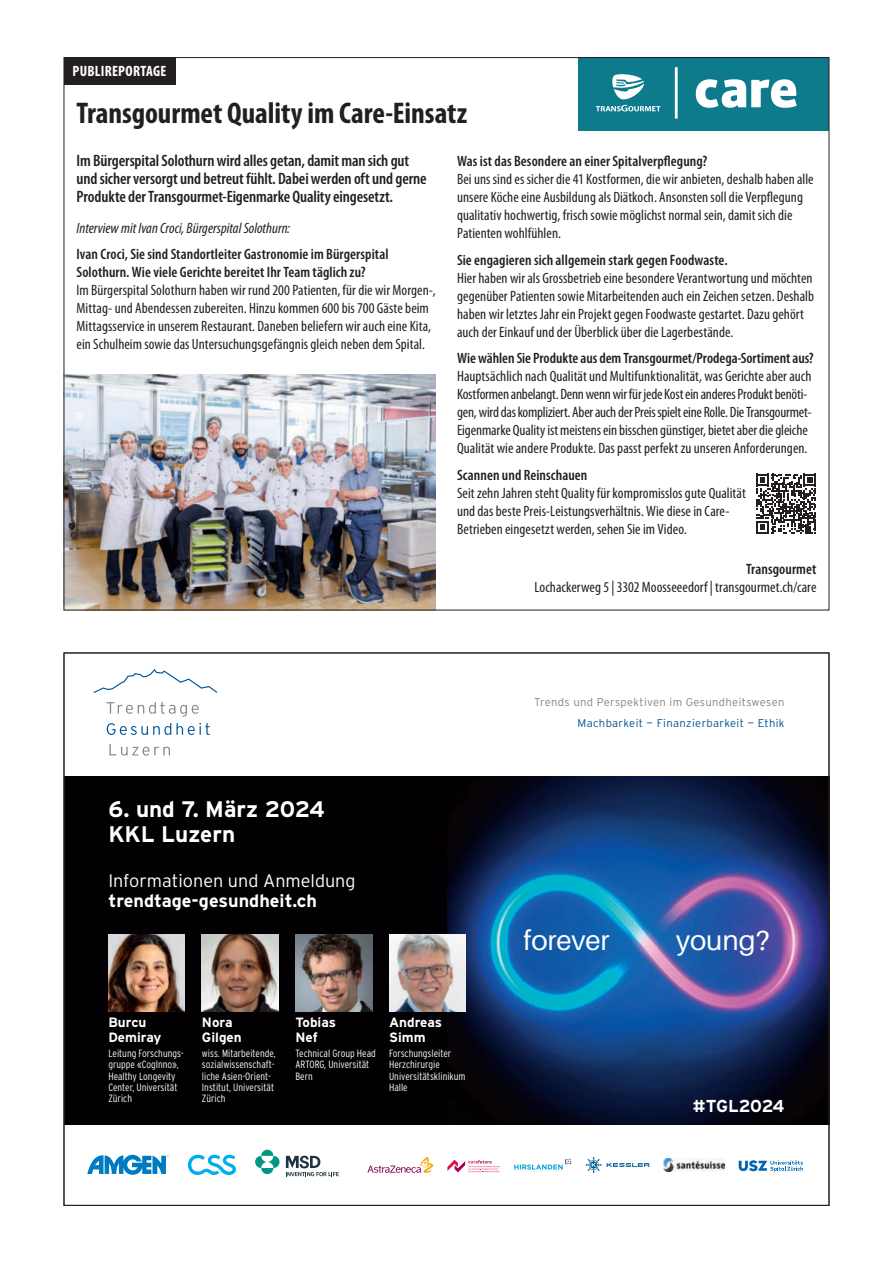
<style>
.page{position:relative;width:893px;height:1263px;background:#fff}
.page>*{position:absolute;margin:0;border:0;box-sizing:border-box;transform-origin:0 0}
.t1{font:700 condensed 30px "Myriad Pro";color:#231f20}
.t2{font:27.6px "Aileron";color:#fff}
.t3{font:700 22.5px/25.5px "Interstate";color:#fff}
.t4{font:300 18px "Interstate";color:#fff}
.t5{font:700 18px "Interstate";color:#fff}
.t6{font:700 17.25px "Interstate";letter-spacing:-.02em;color:#fff}
.t7{font:600 condensed 16.5px/18px "Myriad Pro";letter-spacing:-.005em;color:#231f20}
.t8{font:condensed 15px/18px "Myriad Pro";letter-spacing:.005em;color:#231f20}
.t9{font:600 condensed 15px/18px "Myriad Pro";letter-spacing:.005em;color:#231f20}
.t10{font:italic condensed 15px "Myriad Pro";color:#231f20}
.t11{font:700 condensed 15px "Myriad Pro";letter-spacing:.015em;color:#fff}
.t12{font:700 13.5px/15px "Interstate";color:#fff}
.t13{font:300 11.25px "Interstate";letter-spacing:.03em;color:#828487}
.t14{font:300 11.25px "Interstate";letter-spacing:.03em;color:#015596}
.t15{font:300 10.5px/11.2px "Interstate Condensed";color:#fff}
</style>
<div class="page">
<img style="left:446px;top:776px;width:381px;height:349px">
<div style="left:64px;top:776px;width:382px;height:349px;background:#020002"></div>
<svg style="left:106px;top:702px;width:93px;height:15px"></svg>
<svg style="left:107px;top:723px;width:103px;height:12px"></svg>
<svg style="left:109px;top:744px;width:61px;height:12px"></svg>
<svg style="left:94px;top:669px;width:123px;height:24px"></svg>
<img style="left:108px;top:934px;width:77px;height:77px">
<img style="left:202px;top:934px;width:77px;height:77px">
<img style="left:296px;top:934px;width:76px;height:77px">
<img style="left:389px;top:934px;width:77px;height:77px">
<svg style="left:87px;top:1155px;width:82px;height:20px"></svg>
<svg style="left:188px;top:1155px;width:48px;height:20px"></svg>
<svg style="left:255px;top:1150px;width:25px;height:24px"></svg>
<svg style="left:286px;top:1155px;width:53px;height:21px"></svg>
<svg style="left:367px;top:1157px;width:66px;height:16px"></svg>
<svg style="left:514px;top:1159px;width:58px;height:11px"></svg>
<svg style="left:739px;top:1160px;width:64px;height:12px"></svg>
<svg style="left:586px;top:1157px;width:63px;height:16px"></svg>
<svg style="left:447px;top:1160px;width:54px;height:12px"></svg>
<img style="left:664px;top:1158px;width:60px;height:13px">
<svg style="left:756px;top:474px;width:60px;height:60px"></svg>
<div style="left:64px;top:57px;width:111px;height:28px;background:#231f20"></div>
<div style="left:578px;top:57px;width:251px;height:74px;background:#0e7b8d"></div>
<hr style="left:675px;top:67px;width:3px;height:52px;background:#fff">
<svg style="left:696px;top:79px;width:101px;height:29px"></svg>
<svg style="left:596px;top:74px;width:64px;height:37px"></svg>
<img style="left:66px;top:375px;width:370px;height:233px">
<p class="t11" style="left:73px;top:63px;width:95px">PUBLIREPORTAGE</p>
<h1 class="t1" style="left:77px;top:96px;width:392px">Transgourmet Quality im Care-Einsatz</h1>
<p class="t7" style="left:77px;top:152px;width:352px">Im Bürgerspital Solothurn wird alles getan, damit man sich gut und sicher versorgt und betreut fühlt. Dabei werden oft und gerne<br>Produkte der Transgourmet-Eigenmarke Quality eingesetzt.</p>
<p class="t10" style="left:77px;top:220px;width:215px">Interview mit Ivan Croci, Bürgerspital Solothurn:</p>
<p class="t9" style="left:77px;top:246px;width:314px">Ivan Croci, Sie sind Standortleiter Gastronomie im Bürgerspital<br>Solothurn. Wie viele Gerichte bereitet Ihr Team täglich zu?</p>
<p class="t8" style="left:77px;top:282px;width:361px">Im Bürgerspital Solothurn haben wir rund 200Patienten, für die wir Morgen-, Mittag- und Abendessen zubereiten. Hinzu kommen 600bis 700 Gäste beim Mittagsservice in unserem Restaurant. Daneben beliefern wir auch eine Kita, ein Schulheim sowie das Untersuchungsgefängnis gleich neben dem Spital.</p>
<p class="t9" style="left:457px;top:152px;width:252px">Was ist das Besondere an einer Spitalverpflegung?</p>
<p class="t8" style="left:457px;top:170px;width:358px">Bei uns sind es sicher die 41 Kostformen, die wir anbieten, deshalb haben alle unsere Köche eine Ausbildung als Diätkoch. Ansonsten soll die Verpflegung qualitativ hochwertig, frisch sowie möglichst normal sein, damit sich die Patienten wohlfühlen.</p>
<p class="t9" style="left:457px;top:251px;width:272px">Sie engagieren sich allgemein stark gegen Foodwaste.</p>
<p class="t8" style="left:457px;top:269px;width:358px">Hier haben wir als Grossbetrieb eine besondere Verantwortung und möchten gegenüber Patienten sowie Mitarbeitenden auch ein Zeichen setzen. Deshalb haben wir letztes Jahr ein Projekt gegen Foodwaste gestartet. Dazu gehört auch der Einkauf und der Überblick über die Lagerbestände.</p>
<p class="t9" style="left:457px;top:349px;width:358px">Wie wählen Sie Produkte aus dem Transgourmet/Prodega-Sortiment aus?</p>
<p class="t8" style="left:457px;top:367px;width:356px">Hauptsächlich nach Qualität und Multifunktionalität, was Gerichte aber auch Kostformen anbelangt. Denn wenn wir für jede Kost ein anderes Produkt benöti&shy;gen, wird das kompliziert. Aber auch der Preis spielt eine Rolle. Die Transgourmet-Eigenmarke Quality ist meistens ein bisschen günstiger, bietet aber die gleiche Qualität wie andere Produkte. Das passt perfekt zu unseren Anforderungen.</p>
<p class="t9" style="left:457px;top:466px;width:132px">Scannen und Reinschauen</p>
<p class="t8" style="left:457px;top:484px;width:290px">Seit zehn Jahren steht Quality für kompromisslos gute Qualität und das beste Preis-Leistungsverhältnis. Wie diese in Care-<br>Betrieben eingesetzt werden, sehen Sie im Video.</p>
<p class="t9" style="left:746px;top:560px;width:72px">Transgourmet</p>
<p class="t8" style="left:534px;top:578px;width:284px">Lochackerweg 5 | 3302 Moosseeedorf | transgourmet.ch/care</p>
<h3 class="t3" style="left:108px;top:796px;width:218px">6. und 7. März 2024<br>KKL Luzern</h3>
<p class="t4" style="left:108px;top:871px;width:249px">Informationen und Anmeldung</p>
<p class="t5" style="left:108px;top:890px;width:210px">trendtage-gesundheit.ch</p>
<p class="t12" style="left:108px;top:1014px;width:55px">Burcu<br>Demiray</p>
<p class="t15" style="left:108px;top:1047px;width:77px">Leitung Forschungs&shy;gruppe «CogInno»,<br>Healthy Longevity<br>Center, Universität<br>Zürich</p>
<p class="t12" style="left:202px;top:1014px;width:41px">Nora<br>Gilgen</p>
<p class="t15" style="left:202px;top:1047px;width:75px">wiss. Mitarbeitende, sozialwissenschaft&shy;liche Asien-Orient-<br>Institut, Universität<br>Zürich</p>
<p class="t12" style="left:296px;top:1014px;width:42px">Tobias<br>Nef</p>
<p class="t15" style="left:296px;top:1047px;width:82px">Technical Group Head<br>ARTORG, Universität<br>Bern</p>
<p class="t12" style="left:389px;top:1014px;width:55px">Andreas<br>Simm</p>
<p class="t15" style="left:389px;top:1047px;width:78px">Forschungsleiter<br>Herzchirurgie<br>Universitätsklinikum<br>Halle</p>
<p class="t13" style="left:534px;top:696px;width:252px">Trends und Perspektiven im Gesundheitswesen</p>
<p class="t14" style="left:577px;top:716px;width:209px">Machbarkeit — Finanzierbarkeit — Ethik</p>
<h2 class="t2" style="left:523px;top:926px;width:88px">forever</h2>
<h2 class="t2" style="left:676px;top:926px;width:95px">young?</h2>
<p class="t6" style="left:693px;top:1096px;width:93px">#TGL2024</p>
</div>
